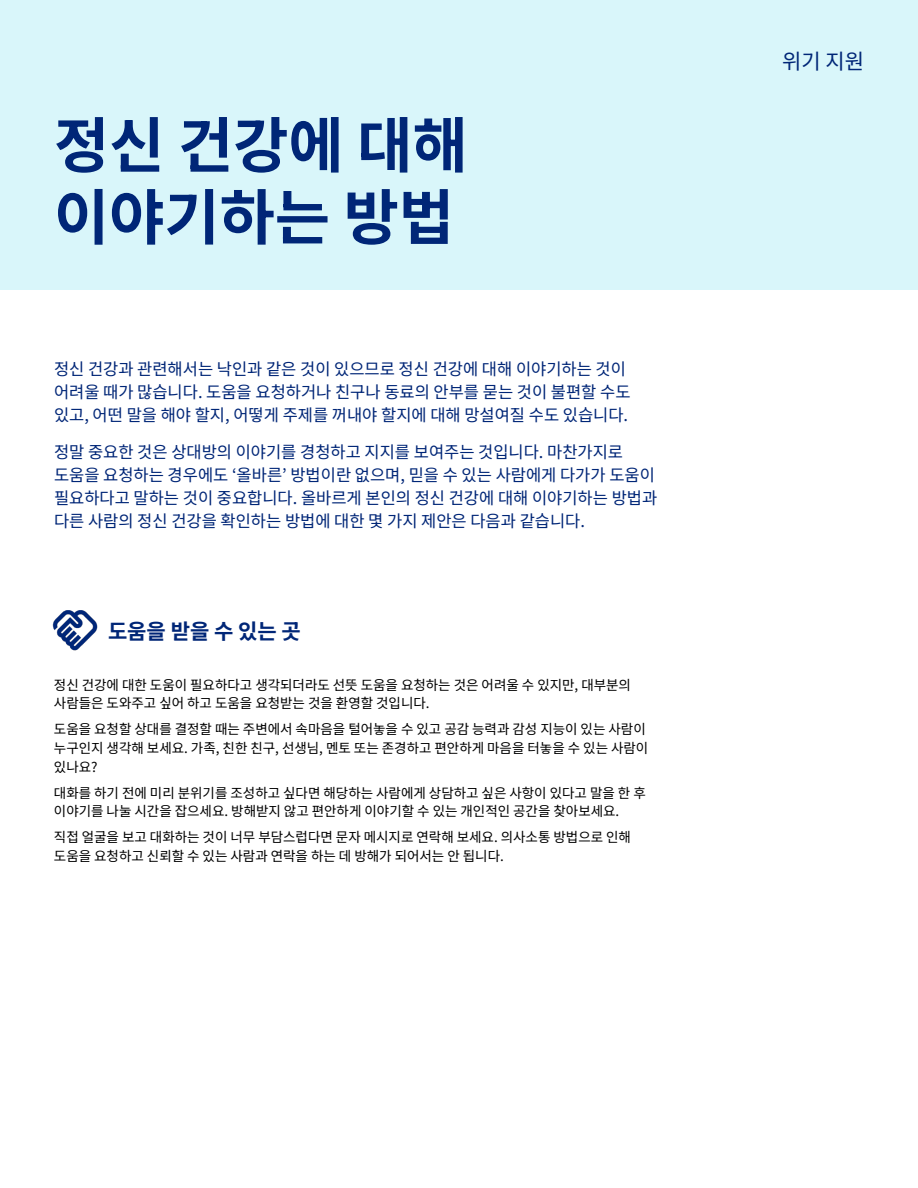
<style>
.page{position:relative;width:918px;height:1188px;background:#fff}
.page>*{position:absolute;margin:0;border:0;box-sizing:border-box;transform-origin:0 0}
.Headline{font:700 60px/72px "Noto Sans KR";color:#002677}
.Subhead{font:700 21px "Noto Sans KR";color:#002677}
.Product_label_-_Right_aligned{font:21px "Noto Sans KR";color:#002677}
.Intro{font:16.5px/23.1px "Noto Sans KR";color:#002677}
.Body{font:13.5px/18.9px "Noto Sans KR";color:#000}
</style>
<div class="page">
<div style="left:0;top:0;width:918px;height:289px;background:#d9f6fa"></div>
<img style="left:52px;top:610px;width:46px;height:41px">
<p class="Headline" style="left:54px;top:111px;width:415px">정신 건강에 대해 이야기하는 방법</p>
<p class="Intro" style="left:54px;top:358px;width:578px">정신 건강과 관련해서는 낙인과 같은 것이 있으므로 정신 건강에 대해 이야기하는 것이 어려울 때가 많습니다. 도움을 요청하거나 친구나 동료의 안부를 묻는 것이 불편할 수도 있고, 어떤 말을 해야 할지, 어떻게 주제를 꺼내야 할지에 대해 망설여질 수도 있습니다.</p>
<p class="Intro" style="left:54px;top:441px;width:605px">정말 중요한 것은 상대방의 이야기를 경청하고 지지를 보여주는 것입니다. 마찬가지로 도움을 요청하는 경우에도 ‘올바른’ 방법이란 없으며, 믿을 수 있는 사람에게 다가가 도움이 필요하다고 말하는 것이 중요합니다. 올바르게 본인의 정신 건강에 대해 이야기하는 방법과 다른 사람의 정신 건강을 확인하는 방법에 대한 몇 가지 제안은 다음과 같습니다.</p>
<p class="Subhead" style="left:108px;top:619px;width:194px">도움을 받을 수 있는 곳</p>
<p class="Body" style="left:54px;top:675px;width:579px">정신 건강에 대한 도움이 필요하다고 생각되더라도 선뜻 도움을 요청하는 것은 어려울 수 있지만, 대부분의 사람들은 도와주고 싶어 하고 도움을 요청받는 것을 환영할 것입니다.</p>
<p class="Body" style="left:54px;top:720px;width:596px">도움을 요청할 상대를 결정할 때는 주변에서 속마음을 털어놓을 수 있고 공감 능력과 감성 지능이 있는 사람이 누구인지 생각해 보세요. 가족, 친한 친구, 선생님, 멘토 또는 존경하고 편안하게 마음을 터놓을 수 있는 사람이 있나요?</p>
<p class="Body" style="left:54px;top:783px;width:593px">대화를 하기 전에 미리 분위기를 조성하고 싶다면 해당하는 사람에게 상담하고 싶은 사항이 있다고 말을 한 후 이야기를 나눌 시간을 잡으세요. 방해받지 않고 편안하게 이야기할 수 있는 개인적인 공간을 찾아보세요.</p>
<p class="Body" style="left:54px;top:828px;width:579px">직접 얼굴을 보고 대화하는 것이 너무 부담스럽다면 문자 메시지로 연락해 보세요. 의사소통 방법으로 인해 도움을 요청하고 신뢰할 수 있는 사람과 연락을 하는 데 방해가 되어서는 안 됩니다.</p>
<p class="Product_label_-_Right_aligned" style="left:782px;top:50px;width:83px">위기 지원</p>
</div>
